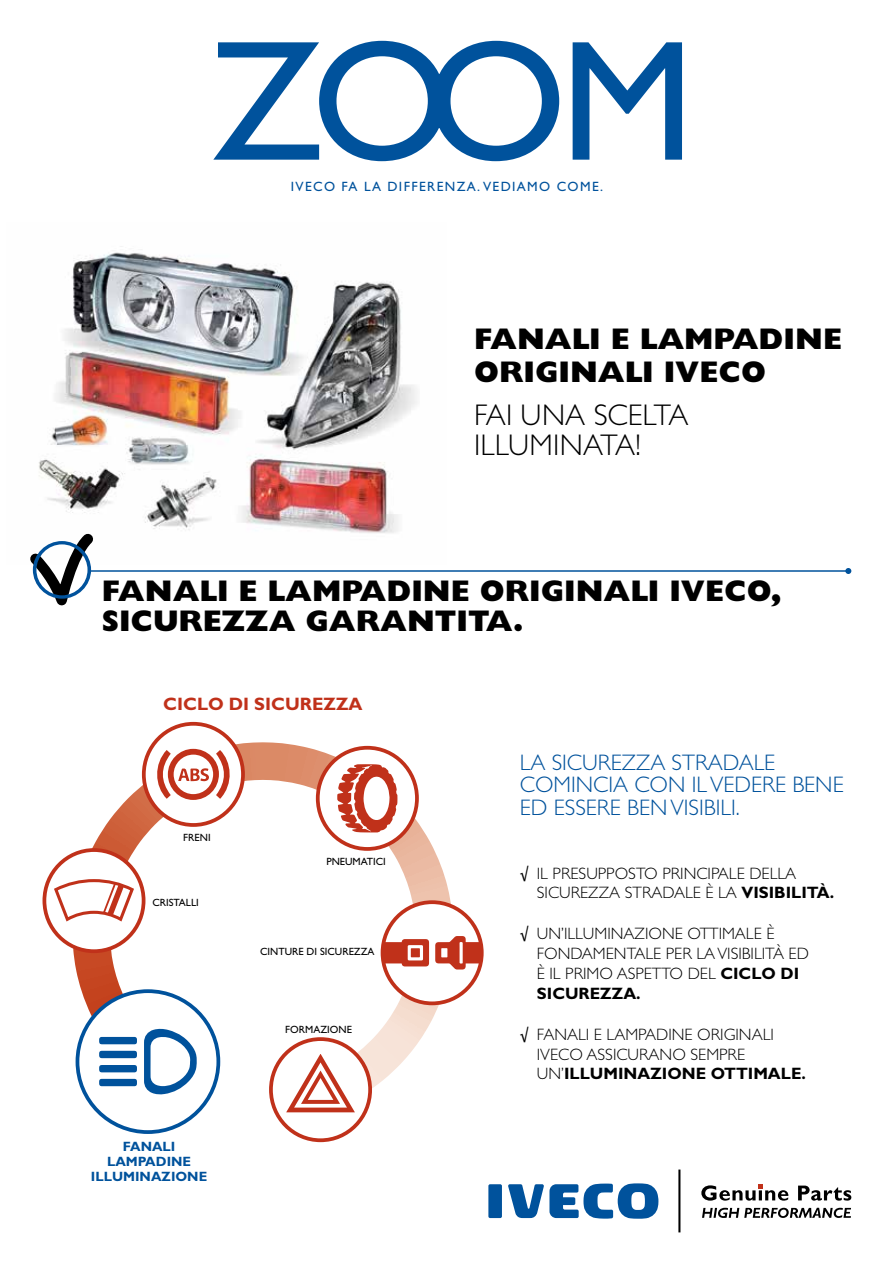
<style>
.page{position:relative;width:893px;height:1263px;background:#fff}
.page>*{position:absolute;margin:0;border:0;box-sizing:border-box;transform-origin:0 0}
.t1{font:800 30px/33px "Gill Sans Std";color:#000}
.t2{font:300 30px/30px "Gill Sans Std";letter-spacing:.005em;color:#000}
.t3{font:300 22.5px/22.5px "Gill Sans Std";color:#00529c}
.t4{font:700 18px "Gill Sans Std";color:#c0311a}
.t5{font:300 16.5px/19.8px "Gill Sans Std";color:#000}
.t6{font:13.5px "Gill Sans Std";letter-spacing:.1em;color:#00529c}
.t7{font:700 13.5px/15px "Gill Sans Std";color:#00529c;text-align:center}
.t8{font:10.5px "Gill Sans Std";color:#000}
.s1{font-weight:400}
.s2{font-weight:700}
</style>
<div class="page">
<img style="left:39px;top:246px;width:378px;height:287px">
<svg style="left:488px;top:1183px;width:170px;height:36px"></svg>
<hr style="left:678px;top:1169px;width:2px;height:63px;background:#000">
<svg style="left:702px;top:1208px;width:149px;height:10px"></svg>
<svg style="left:701px;top:1184px;width:150px;height:16px"></svg>
<hr style="left:89px;top:570px;width:759px;height:2px;background:#00529c">
<svg style="left:845px;top:568px;width:6px;height:6px"></svg>
<svg style="left:213px;top:41px;width:469px;height:120px"></svg>
<svg style="left:30px;top:524px;width:73px;height:82px"></svg>
<svg style="left:73px;top:742px;width:379px;height:378px"></svg>
<div style="left:44px;top:850px;width:100px;height:101px;background:#fff;border-radius:50%"></div>
<div style="left:43px;top:848px;width:102px;height:105px;border:4px solid #c0311a;border-radius:50%"></div>
<svg style="left:52px;top:877px;width:84px;height:47px"></svg>
<svg style="left:271px;top:1039px;width:99px;height:101px"></svg>
<div style="left:269px;top:1037px;width:103px;height:105px;border:4px solid #c0311a;border-radius:50%"></div>
<svg style="left:279px;top:1046px;width:82px;height:71px"></svg>
<div style="left:383px;top:902px;width:99px;height:101px;background:#fff;border-radius:50%"></div>
<div style="left:381px;top:900px;width:103px;height:105px;border:4px solid #c0311a;border-radius:50%"></div>
<svg style="left:435px;top:936px;width:46px;height:33px"></svg>
<svg style="left:383px;top:939px;width:46px;height:27px"></svg>
<div style="left:318px;top:748px;width:99px;height:101px;background:#fff;border-radius:50%"></div>
<div style="left:316px;top:746px;width:103px;height:105px;border:4px solid #c0311a;border-radius:50%"></div>
<svg style="left:337px;top:764px;width:60px;height:68px"></svg>
<div style="left:144px;top:724px;width:99px;height:101px;background:#fff;border-radius:50%"></div>
<div style="left:142px;top:722px;width:103px;height:105px;border:4px solid #c0311a;border-radius:50%"></div>
<svg style="left:216px;top:750px;width:18px;height:49px"></svg>
<svg style="left:157px;top:749px;width:62px;height:51px"></svg>
<div style="left:77px;top:991px;width:141px;height:141px;background:#fff;border-radius:50%"></div>
<div style="left:76px;top:989px;width:144px;height:145px;border:4px solid #00529c;border-radius:50%"></div>
<svg style="left:144px;top:1028px;width:53px;height:66px"></svg>
<svg style="left:99px;top:1051px;width:38px;height:7px"></svg>
<svg style="left:99px;top:1079px;width:38px;height:7px"></svg>
<svg style="left:99px;top:1037px;width:38px;height:7px"></svg>
<svg style="left:99px;top:1065px;width:38px;height:7px"></svg>
<p class="t6" style="left:291px;top:179px;width:314px">IVECO FA LA DIFFERENZA. VEDIAMO COME.</p>
<h1 class="t1" style="left:474px;top:323px;width:369px">FANALI E LAMPADINE<br>ORIGINALI IVECO</h1>
<h1 class="t2" style="left:474px;top:400px;width:216px">FAI UNA SCELTA<br>ILLUMINATA!</h1>
<h1 class="t1" style="left:102px;top:575px;width:681px;line-height:30px">FANALI E LAMPADINE ORIGINALI IVECO,<br>SICUREZZA GARANTITA.</h1>
<p class="t4" style="left:163px;top:693px;width:201px">CICLO DI SICUREZZA</p>
<p class="t8" style="left:183px;top:832px;width:29px">FRENI</p>
<p class="t8" style="left:152px;top:896px;width:48px">CRISTALLI</p>
<p class="t7" style="left:91px;top:1139px;width:118px">FANALI<br>LAMPADINE<br>ILLUMINAZIONE</p>
<p class="t8" style="left:326px;top:855px;width:61px">PNEUMATICI</p>
<p class="t8" style="left:260px;top:945px;width:116px">CINTURE DI SICUREZZA</p>
<p class="t8" style="left:285px;top:1023px;width:68px">FORMAZIONE</p>
<h2 class="t3" style="left:520px;top:751px;width:325px">LA SICUREZZA STRADALE<br>COMINCIA CON IL VEDERE BENE<br>ED ESSERE BEN VISIBILI.</h2>
<p class="t5" style="left:537px;top:863px;width:299px;text-indent:-17px"><span class="s1">√</span> IL PRESUPPOSTO PRINCIPALE DELLA<br>SICUREZZA STRADALE È LA <span class="s2">VISIBILITÀ.</span></p>
<p class="t5" style="left:537px;top:924px;width:274px;text-indent:-17px"><span class="s1">√</span> UN’ILLUMINAZIONE OTTIMALE È<br>FONDAMENTALE PER LA VISIBILITÀ ED<br>È IL PRIMO ASPETTO DEL <span class="s2">CICLO DI<br>SICUREZZA.</span></p>
<p class="t5" style="left:537px;top:1024px;width:271px;text-indent:-17px"><span class="s1">√</span> FANALI E LAMPADINE ORIGINALI<br>IVECO ASSICURANO SEMPRE<br>UN’<span class="s2">ILLUMINAZIONE OTTIMALE.</span></p>
</div>
